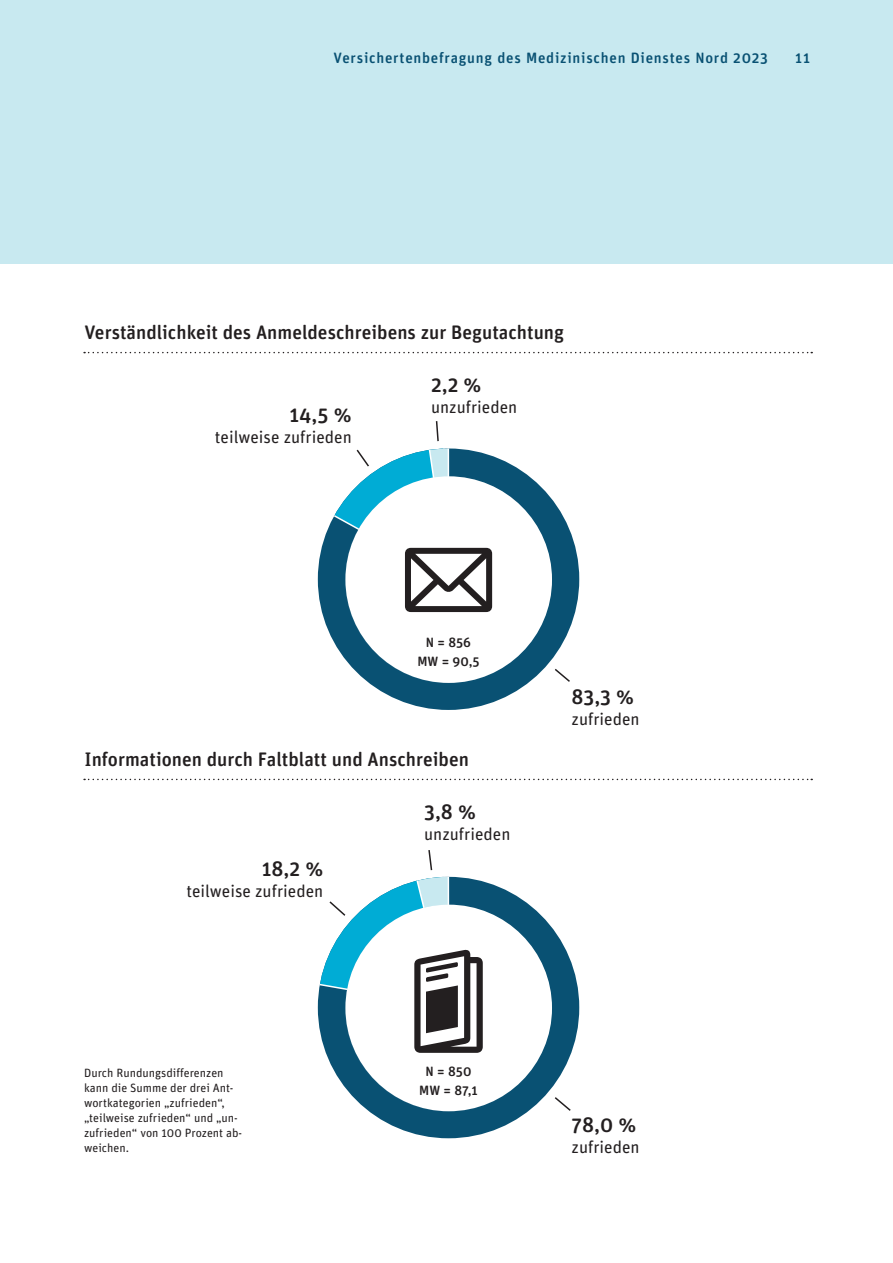
<style>
.page{position:relative;width:893px;height:1263px;background:#fff}
.page>*{position:absolute;margin:0;border:0;box-sizing:border-box;transform-origin:0 0}
.t1{font:500 21px "Unit Rounded OT";letter-spacing:-.005em;color:#231f20}
.t2{font:500 19.5px "Unit Rounded OT";color:#231f20}
.t3{font:17.25px "Unit Rounded OT";color:#231f20}
.t4{font:500 15px "Unit Rounded OT";letter-spacing:.05em;color:#095173}
.t5{font:500 13.5px/18.8px "Unit Rounded OT";color:#231f20;text-align:center}
.t6{font:12px/15px "Unit Rounded OT";color:#231f20}
</style>
<div class="page">
<div style="left:0;top:0;width:893px;height:264px;background:#c8e9f0"></div>
<svg style="left:84px;top:352px;width:728px;height:1px"></svg>
<svg style="left:84px;top:779px;width:728px;height:1px"></svg>
<div style="left:318px;top:448px;width:261px;height:262px;background:#095173;border-radius:50%"></div>
<div style="left:318px;top:877px;width:261px;height:261px;background:#095173;border-radius:50%"></div>
<svg style="left:318px;top:850px;width:254px;height:262px"></svg>
<svg style="left:318px;top:421px;width:254px;height:262px"></svg>
<p class="t4" style="left:334px;top:48px;width:436px">Versichertenbefragung des Medizinischen Dienstes Nord 2023</p>
<p class="t4" style="left:795px;top:48px;width:16px">11</p>
<h2 class="t2" style="left:84px;top:320px;width:481px">Verständlichkeit des Anmeldeschreibens zur Begutachtung</h2>
<h1 class="t1" style="left:289px;top:402px;width:64px">14,5 %</h1>
<h3 class="t3" style="left:215px;top:427px;width:138px">teilweise zufrieden</h3>
<h1 class="t1" style="left:431px;top:371px;width:52px">2,2 %</h1>
<h3 class="t3" style="left:431px;top:396px;width:88px">unzufrieden</h3>
<p class="t5" style="left:417px;top:633px;width:64px">N = 856<br>MW = 90,5</p>
<h2 class="t2" style="left:84px;top:747px;width:386px">Informationen durch Faltblatt und Anschreiben</h2>
<h1 class="t1" style="left:262px;top:855px;width:63px">18,2 %</h1>
<h3 class="t3" style="left:186px;top:880px;width:138px">teilweise zufrieden</h3>
<h1 class="t1" style="left:424px;top:798px;width:54px">3,8 %</h1>
<h3 class="t3" style="left:424px;top:823px;width:88px">unzufrieden</h3>
<h1 class="t1" style="left:572px;top:683px;width:64px">83,3 %</h1>
<h3 class="t3" style="left:572px;top:708px;width:70px">zufrieden</h3>
<p class="t6" style="left:84px;top:1065px;width:160px">Durch Rundungsdifferenzen kann die Summe der drei Ant&shy;wortkategorien „zufrieden“, „teilweise zufrieden“ und „un&shy;zufrieden“ von 100 Prozent ab&shy;weichen.</p>
<p class="t5" style="left:419px;top:1061px;width:60px">N = 850<br>MW = 87,1</p>
<h1 class="t1" style="left:572px;top:1111px;width:66px">78,0 %</h1>
<h3 class="t3" style="left:572px;top:1136px;width:70px">zufrieden</h3>
</div>
